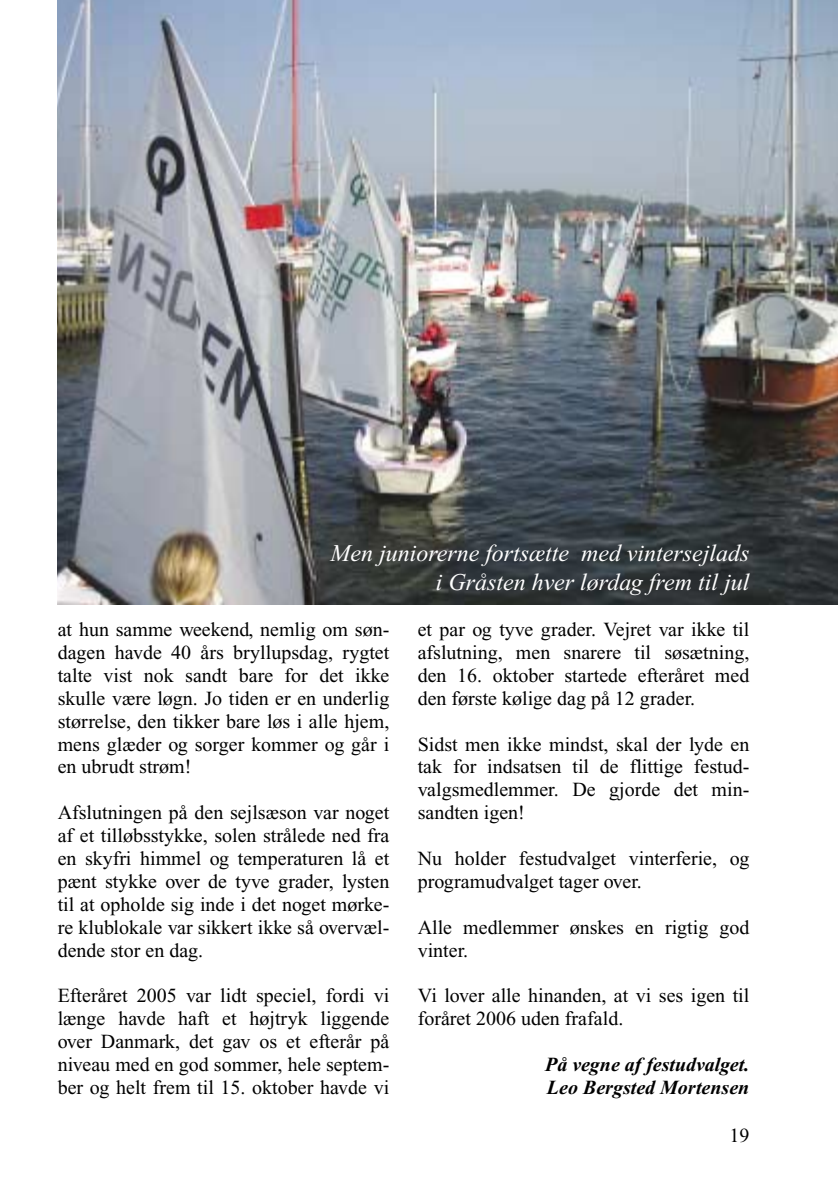
<style>
.page{position:relative;width:838px;height:1190px;background:#fff}
.page>*{position:absolute;margin:0;border:0;box-sizing:border-box;transform-origin:0 0}
.t1{font:italic 24px/28.8px "Times New Roman";color:#fff;text-align:right}
.t2{font:20px/22.8px "Times New Roman";color:#000;text-align:justify}
.t3{font:italic 700 20px/23px "Times New Roman";color:#000}
</style>
<div class="page">
<img style="left:58px;top:0;width:780px;height:605px">
<p class="t1" style="left:330px;top:541px;width:420px">Men juniorerne fortsætte med vintersejlads i Gråsten hver lørdag frem til jul</p>
<p class="t2" style="left:58px;top:620px;width:333px">at hun samme weekend, nemlig om søn&shy;dagen havde 40 års bryllupsdag, rygtet talte vist nok sandt bare for det ikke skulle være løgn. Jo tiden er en underlig størrelse, den tikker bare løs i alle hjem, mens glæder og sorger kommer og går i en ubrudt strøm!</p>
<p class="t2" style="left:58px;top:803px;width:333px">Afslutningen på den sejlsæson var noget af et tilløbsstykke, solen strålede ned fra en skyfri himmel og temperaturen lå et pænt stykke over de tyve grader, lysten til at opholde sig inde i det noget mørke&shy;re klublokale var sikkert ikke så overvæl&shy;dende stor en dag.</p>
<p class="t2" style="left:58px;top:986px;width:333px">Efteråret 2005 var lidt speciel, fordi vi længe havde haft et højtryk liggende over Danmark, det gav os et efterår på niveau med en god sommer, hele septem&shy;ber og helt frem til 15. oktober havde vi</p>
<p class="t2" style="left:418px;top:620px;width:333px">et par og tyve grader. Vejret var ikke til afslutning, men snarere til søsætning, den 16. oktober startede efteråret med den første kølige dag på 12 grader.</p>
<p class="t2" style="left:418px;top:734px;width:333px">Sidst men ikke mindst, skal der lyde en tak for indsatsen til de flittige festud&shy;valgsmedlemmer. De gjorde det min&shy;sandten igen!</p>
<p class="t2" style="left:418px;top:849px;width:333px">Nu holder festudvalget vinterferie, og programudvalget tager over.</p>
<p class="t2" style="left:418px;top:918px;width:333px">Alle medlemmer ønskes en rigtig god vinter.</p>
<p class="t2" style="left:418px;top:986px;width:333px">Vi lover alle hinanden, at vi ses igen til foråret 2006 uden frafald.</p>
<p class="t3" style="left:545px;top:1055px;width:206px">På vegne af festudvalget.<br>Leo Bergsted Mortensen</p>
<p class="t2" style="left:729px;top:1126px;width:21px">19</p>
</div>
